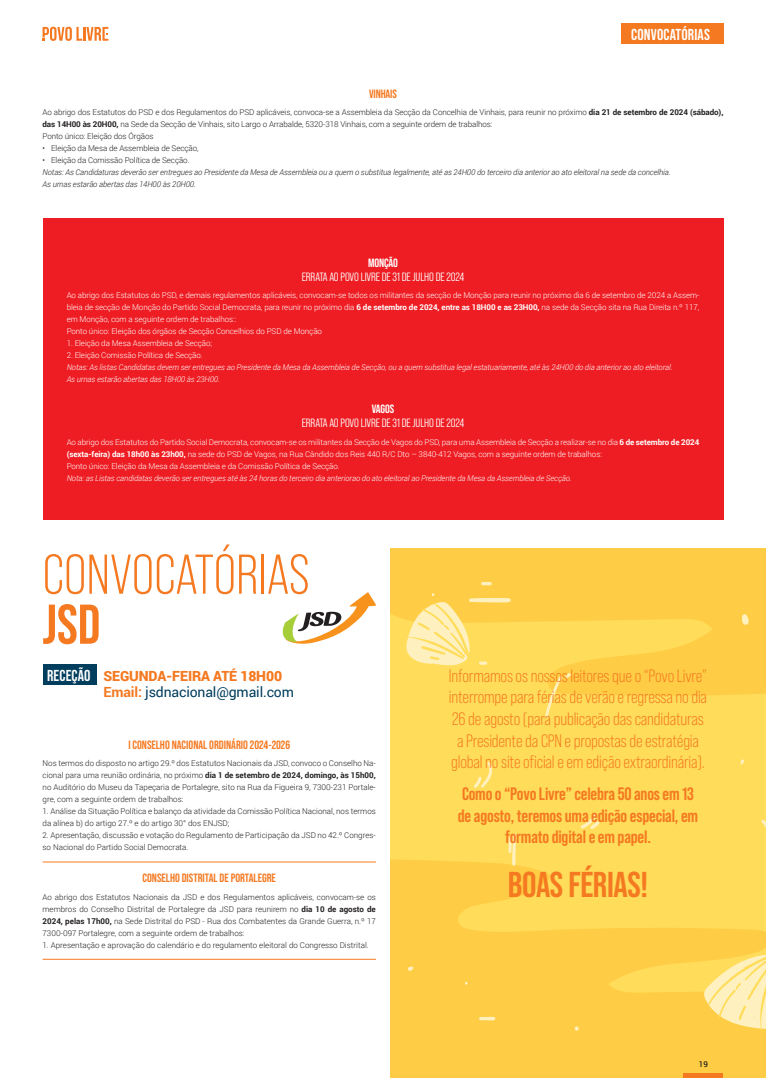
<style>
.page{position:relative;width:766px;height:1078px;background:#fff}
.page>*{position:absolute;margin:0;border:0;box-sizing:border-box;transform-origin:0 0}
.t1{font:55.8px/50px "Bebas Neue Pro";color:#f47921}
.n_antetitulo{font:700 35.9px "Bebas Neue Pro";letter-spacing:-.01em;color:#f47921}
.n_antetitulo-2{font:18px/21.5px "Bebas Neue Pro";letter-spacing:-.01em;color:#f47921;text-align:center}
.n_antetitulo-3{font:700 18px/21.5px "Bebas Neue Pro";letter-spacing:-.01em;color:#f47921;text-align:center}
.t2{font:700 15.8px "Bebas Neue Pro";letter-spacing:.01em;color:#fff}
.t3{font:14px "Roboto";letter-spacing:-.01em;color:#013d5d}
.t4{font:900 14px "Roboto";letter-spacing:-.01em;color:#f47921}
.t5{font:700 12px "Bebas Neue Pro";color:#f47921}
.t6{font:12px "Bebas Neue Pro Middle";letter-spacing:-.01em;color:#fff}
.t7{font:700 12px "Bebas Neue Pro";letter-spacing:-.01em;color:#fff}
.t8{font:300 8px/12px "Roboto";color:#231f20}
.t9{font:300 8px/12px "Roboto";letter-spacing:-.01em;color:#fff;text-align:justify}
.t10{font:italic 300 8px "Roboto";letter-spacing:-.01em;color:#fff}
.t11{font:italic 300 8px "Roboto";letter-spacing:-.01em;color:#231f20}
.t12{font:500 8px "Roboto";color:#231f20}
.s1{font-weight:700}
.s2{font-weight:700;color:#f47921}
</style>
<div class="page">
<div style="left:43px;top:218px;width:680px;height:301px;background:#ee1d23"></div>
<div style="left:390px;top:548px;width:375px;height:529px;background:#ffdc59"></div>
<svg style="left:390px;top:859px;width:375px;height:218px;fill:#ffcd45"></svg>
<svg style="left:390px;top:548px;width:375px;height:217px"></svg>
<svg style="left:544px;top:673px;width:26px;height:44px"></svg>
<svg style="left:473px;top:761px;width:19px;height:26px"></svg>
<svg style="left:508px;top:833px;width:8px;height:32px"></svg>
<svg style="left:580px;top:814px;width:19px;height:15px"></svg>
<svg style="left:740px;top:759px;width:3px;height:5px"></svg>
<svg style="left:761px;top:820px;width:4px;height:7px"></svg>
<svg style="left:741px;top:614px;width:7px;height:10px"></svg>
<svg style="left:408px;top:966px;width:5px;height:4px"></svg>
<svg style="left:464px;top:981px;width:4px;height:3px"></svg>
<svg style="left:574px;top:1026px;width:5px;height:4px"></svg>
<svg style="left:478px;top:1016px;width:17px;height:4px"></svg>
<svg style="left:481px;top:581px;width:11px;height:4px"></svg>
<svg style="left:703px;top:949px;width:62px;height:81px"></svg>
<svg style="left:406px;top:593px;width:105px;height:75px"></svg>
<hr style="left:683px;top:1073px;width:40px;height:4px;background:#f47921">
<div style="left:621px;top:24px;width:102px;height:20px;background:#f47921"></div>
<svg style="left:43px;top:27px;width:65px;height:14px"></svg>
<hr style="left:43px;top:861px;width:333px;height:1px;background:#f47921">
<div style="left:43px;top:664px;width:53px;height:20px;background:#013d5d"></div>
<hr style="left:43px;top:958px;width:333px;height:1px;background:#f47921">
<svg style="left:282px;top:592px;width:94px;height:52px"></svg>
<p class="t2" style="left:631px;top:25px;width:80px">CONVOCATÓRIAS</p>
<p class="t5" style="left:369px;top:87px;width:29px">VINHAIS</p>
<p class="t8" style="left:43px;top:106px;width:682px">Ao abrigo dos Estatutos do PSD e dos Regulamentos do PSD aplicáveis, convoca-se a Assembleia da Secção da Concelhia de Vinhais, para reunir no próximo <span class="s1">dia 21 de setembro de 2024 (sábado), das 14H00 às 20H00,</span> na Sede da Secção de Vinhais, sito Largo o Arrabalde, 5320-318 Vinhais, com a seguinte ordem de trabalhos:</p>
<p class="t8" style="left:43px;top:130px;width:112px">Ponto único: Eleição dos Órgãos</p>
<p class="t8" style="left:43px;top:142px;width:158px">• Eleição da Mesa de Assembleia de Secção,</p>
<p class="t8" style="left:43px;top:154px;width:148px">• Eleição da Comissão Política de Secção.</p>
<p class="t11" style="left:43px;top:167px;width:629px">Notas: As Candidaturas deverão ser entregues ao Presidente da Mesa de Assembleia ou a quem o substitua legalmente, até as 24H00 do terceiro dia anterior ao ato eleitoral na sede da concelhia.</p>
<p class="t11" style="left:43px;top:179px;width:155px">As urnas estarão abertas das 14H00 às 20H00.</p>
<p class="t7" style="left:368px;top:255px;width:31px">MONÇÃO</p>
<p class="t6" style="left:302px;top:270px;width:164px">ERRATA AO POVO LIVRE DE 31 DE JULHO DE 2024</p>
<p class="t9" style="left:67px;top:289px;width:634px">Ao abrigo dos Estatutos do PSD, e demais regulamentos aplicáveis, convocam-se todos os militantes da secção de Monção para reunir no próximo dia 6 de setembro de 2024 a Assem&shy;bleia de secção de Monção do Partido Social Democrata, para reunir no próximo dia <span class="s1">6 de setembro de 2024, entre as 18H00 e as 23H00,</span> na sede da Secção sita na Rua Direita n.º 117, em Monção, com a seguinte ordem de trabalhos::</p>
<p class="t9" style="left:67px;top:325px;width:257px">Ponto único: Eleição dos órgãos de Secção Concelhios do PSD de Monção</p>
<p class="t9" style="left:67px;top:337px;width:147px">1. Eleição da Mesa Assembleia de Secção;</p>
<p class="t9" style="left:67px;top:349px;width:138px">2. Eleição Comissão Política de Secção.</p>
<p class="t10" style="left:67px;top:362px;width:607px">Notas: As listas Candidatas devem ser entregues ao Presidente da Mesa da Assembleia de Secção, ou a quem substitua legal estatuariamente, até às 24H00 do dia anterior ao ato eleitoral.</p>
<p class="t10" style="left:67px;top:374px;width:155px">As urnas estarão abertas das 18H00 às 23H00.</p>
<p class="t7" style="left:371px;top:402px;width:24px">VAGOS</p>
<p class="t6" style="left:302px;top:416px;width:164px">ERRATA AO POVO LIVRE DE 31 DE JULHO DE 2024</p>
<p class="t9" style="left:67px;top:436px;width:634px">Ao abrigo dos Estatutos do Partido Social Democrata, convocam-se os militantes da Secção de Vagos do PSD, para uma Assembleia de Secção a realizar-se no dia <span class="s1">6 de setembro de 2024 (sexta-feira) das 18h00 às 23h00,</span> na sede do PSD de Vagos, na Rua Cândido dos Reis 440 R/C Dto – 3840-412 Vagos, com a seguinte ordem de trabalhos:</p>
<p class="t9" style="left:67px;top:460px;width:274px">Ponto único: Eleição da Mesa da Assembleia e da Comissão Política de Secção.</p>
<p class="t10" style="left:67px;top:472px;width:506px">Nota: as Listas candidatas deverão ser entregues até às 24 horas do terceiro dia anteriorao do ato eleitoral ao Presidente da Mesa da Assembleia de Secção.</p>
<p class="t1" style="left:43px;top:549px;width:268px">CONVOCATÓRIAS<br><span class="s1">JSD</span></p>
<p class="t2" style="left:47px;top:665px;width:45px">RECEÇÃO</p>
<p class="t4" style="left:103px;top:665px;width:180px">SEGUNDA-FEIRA ATÉ 18H00</p>
<p class="t3" style="left:103px;top:682px;width:192px"><span class="s2">Email:</span> jsdnacional@gmail.com</p>
<p class="t5" style="left:128px;top:737px;width:163px">I CONSELHO NACIONAL ORDINÁRIO 2024-2026</p>
<p class="t8" style="left:43px;top:757px;width:335px;text-align:justify">Nos termos do disposto no artigo 29.º dos Estatutos Nacionais da JSD, convoco o Conselho Na&shy;cional para uma reunião ordinária, no próximo <span class="s1">dia 1 de setembro de 2024, domingo, às 15h00, </span>no Auditório do Museu da Tapeçaria de Portalegre, sito na Rua da Figueira 9, 7300-231 Portale&shy;gre, com a seguinte ordem de trabalhos:</p>
<p class="t8" style="left:43px;top:805px;width:335px">1. Análise da Situação Política e balanço da atividade da Comissão Política Nacional, nos termos da alínea b) do artigo 27.º e do artigo 30° dos ENJSD;</p>
<p class="t8" style="left:43px;top:829px;width:335px">2. Apresentação, discussão e votação do Regulamento de Participação da JSD no 42.º Congres&shy;so Nacional do Partido Social Democrata.</p>
<h3 class="t5" style="left:142px;top:870px;width:135px">CONSELHO DISTRITAL DE PORTALEGRE</h3>
<p class="t8" style="left:43px;top:890px;width:335px;text-align:justify">Ao abrigo dos Estatutos Nacionais da JSD e dos Regulamentos aplicáveis, convocam-se os membros do Conselho Distrital de Portalegre da JSD para reunirem no <span class="s1">dia 10 de agosto de 2024, pelas 17h00,</span> na Sede Distrital do PSD - Rua dos Combatentes da Grande Guerra, n.º 17<br>7300-097 Portalegre, com a seguinte ordem de trabalhos:</p>
<p class="t8" style="left:43px;top:938px;width:327px">1. Apresentação e aprovação do calendário e do regulamento eleitoral do Congresso Distrital.</p>
<p class="n_antetitulo-2" style="left:449px;top:664px;width:259px">Informamos os nossos leitores que o “Povo Livre” interrompe para férias de verão e regressa no dia 26 de agosto (para publicação das candidaturas a Presidente da CPN e propostas de estratégia global no site oficial e em edição extraordinária).</p>
<p class="n_antetitulo-3" style="left:458px;top:782px;width:242px">Como o “Povo Livre” celebra 50 anos em 13 de agosto, teremos uma edição especial, em formato digital e em papel.</p>
<p class="n_antetitulo" style="left:508px;top:864px;width:141px">BOAS FÉRIAS!</p>
<p class="t12" style="left:698px;top:1058px;width:11px">19</p>
</div>
